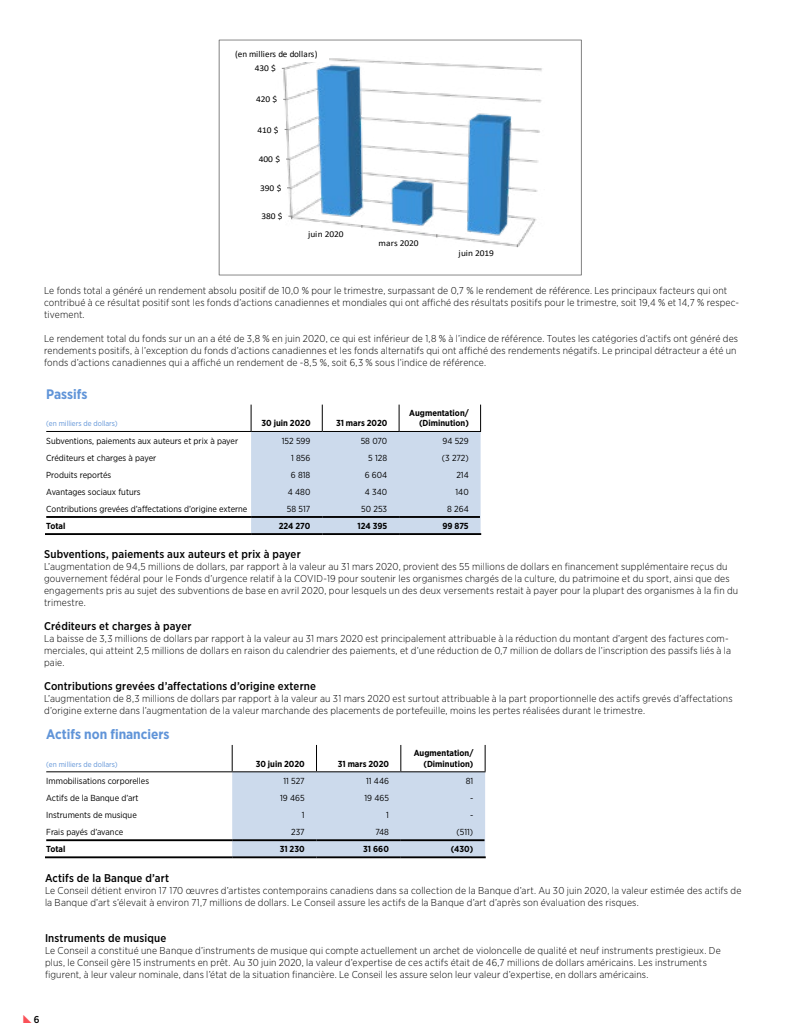
<style>
.page{position:relative;width:810px;height:1035px;background:#fff}
.page>*{position:absolute;margin:0;border:0;box-sizing:border-box;transform-origin:0 0}
.t1{font:700 13.75px "Gotham Narrow";color:#6094d8}
.t2{font:500 11.25px "Gotham Narrow";letter-spacing:.015em;color:#000}
.t3{font:300 10px/12px "Gotham Narrow";letter-spacing:.015em;color:#000}
.t4{font:500 10px "Gotham Narrow";color:#000}
.t5{font:9.12px "Calibri";color:#000}
.t6{font:8.88px "Calibri";letter-spacing:-.005em;color:#000;scale:1.06 1}
.t7{font:8.75px "Gotham Narrow";color:#000}
.t8{font:700 8.75px/10.5px "Gotham Narrow";color:#000;text-align:right}
.t9{font:7.5px "Gotham Narrow";color:#6094d8}
</style>
<div class="page">
<svg style="left:232px;top:745px;width:254px;height:111px"></svg>
<hr style="left:46px;top:771px;width:186px;height:1px;background:#000">
<hr style="left:232px;top:771px;width:85px;height:1px;background:#000">
<hr style="left:317px;top:771px;width:84px;height:1px;background:#000">
<hr style="left:401px;top:771px;width:85px;height:1px;background:#000">
<hr style="left:46px;top:839px;width:186px;height:2px;background:#000">
<hr style="left:232px;top:839px;width:85px;height:2px;background:#000">
<hr style="left:317px;top:839px;width:84px;height:2px;background:#000">
<hr style="left:401px;top:839px;width:84px;height:2px;background:#000">
<hr style="left:45px;top:856px;width:187px;height:2px;background:#000">
<hr style="left:232px;top:856px;width:85px;height:2px;background:#000">
<hr style="left:317px;top:856px;width:84px;height:2px;background:#000">
<hr style="left:401px;top:856px;width:85px;height:2px;background:#000">
<svg style="left:251px;top:405px;width:230px;height:128px"></svg>
<hr style="left:46px;top:431px;width:205px;height:1px;background:#000">
<hr style="left:251px;top:431px;width:71px;height:1px;background:#000">
<hr style="left:322px;top:431px;width:77px;height:1px;background:#000">
<hr style="left:399px;top:431px;width:82px;height:1px;background:#000">
<hr style="left:46px;top:516px;width:205px;height:2px;background:#000">
<hr style="left:251px;top:516px;width:71px;height:2px;background:#000">
<hr style="left:322px;top:516px;width:77px;height:2px;background:#000">
<hr style="left:399px;top:516px;width:81px;height:2px;background:#000">
<hr style="left:45px;top:533px;width:206px;height:2px;background:#000">
<hr style="left:251px;top:533px;width:71px;height:2px;background:#000">
<hr style="left:322px;top:533px;width:77px;height:2px;background:#000">
<hr style="left:399px;top:533px;width:82px;height:2px;background:#000">
<img style="left:281px;top:58px;width:261px;height:190px">
<svg style="left:288px;top:216px;width:4px;height:3px"></svg>
<div style="left:219px;top:40px;width:362px;height:235px;border:1px solid #868686"></div>
<div style="left:227px;top:44px;width:102px;height:18px;background:#fff"></div>
<p class="t5" style="left:235px;top:47px;width:84px">(en milliers de dollars)</p>
<p class="t6" style="left:255px;top:62px;width:22px">430 $</p>
<p class="t6" style="left:256px;top:93px;width:22px">420 $</p>
<p class="t6" style="left:258px;top:123px;width:22px">410 $</p>
<p class="t6" style="left:259px;top:153px;width:22px">400 $</p>
<p class="t6" style="left:260px;top:182px;width:22px">390 $</p>
<p class="t6" style="left:262px;top:210px;width:22px">380 $</p>
<p class="t6" style="left:308px;top:228px;width:35px">juin 2020</p>
<p class="t6" style="left:379px;top:237px;width:39px">mars 2020</p>
<p class="t6" style="left:459px;top:247px;width:35px">juin 2019</p>
<p class="t3" style="left:44px;top:284px;width:697px">Le fonds total a généré un rendement absolu positif de 10,0 % pour le trimestre, surpassant de 0,7 % le rendement de référence. Les principaux facteurs qui ont contribué à ce résultat positif sont les fonds d’actions canadiennes et mondiales qui ont affiché des résultats positifs pour le trimestre, soit 19,4 % et 14,7 % respec&shy;tivement.</p>
<p class="t3" style="left:44px;top:332px;width:696px">Le rendement total du fonds sur un an a été de 3,8 % en juin 2020, ce qui est inférieur de 1,8 % à l’indice de référence. Toutes les catégories d’actifs ont généré des rendements positifs, à l’exception du fonds d’actions canadiennes et les fonds alternatifs qui ont affiché des rendements négatifs. Le principal détracteur a été un fonds d’actions canadiennes qui a affiché un rendement de -8,5 %, soit 6,3 % sous l’indice de référence.</p>
<h1 class="t1" style="left:46px;top:385px;width:43px">Passifs</h1>
<p class="t9" style="left:46px;top:419px;width:73px">(en milliers de dollars)</p>
<p class="t8" style="left:262px;top:418px;width:51px">30 juin 2020</p>
<p class="t8" style="left:336px;top:418px;width:53px">31 mars 2020</p>
<p class="t8" style="left:409px;top:408px;width:61px">Augmentation/ (Diminution)</p>
<p class="t7" style="left:46px;top:435px;width:193px">Subventions, paiements aux auteurs et prix à payer</p>
<p class="t7" style="left:282px;top:435px;width:30px">152 599</p>
<p class="t7" style="left:361px;top:435px;width:28px">58 070</p>
<p class="t7" style="left:442px;top:435px;width:28px">94 529</p>
<p class="t7" style="left:46px;top:452px;width:112px">Créditeurs et charges à payer</p>
<p class="t7" style="left:291px;top:452px;width:21px">1 856</p>
<p class="t7" style="left:368px;top:452px;width:20px">5 128</p>
<p class="t7" style="left:442px;top:452px;width:28px">(3 272)</p>
<p class="t7" style="left:46px;top:469px;width:67px">Produits reportés</p>
<p class="t7" style="left:291px;top:469px;width:21px">6 818</p>
<p class="t7" style="left:365px;top:469px;width:24px">6 604</p>
<p class="t7" style="left:456px;top:469px;width:14px">214</p>
<p class="t7" style="left:46px;top:486px;width:96px">Avantages sociaux futurs</p>
<p class="t7" style="left:288px;top:486px;width:24px">4 480</p>
<p class="t7" style="left:365px;top:486px;width:24px">4 340</p>
<p class="t7" style="left:456px;top:486px;width:15px">140</p>
<p class="t7" style="left:46px;top:503px;width:203px">Contributions grevées d’affectations d’origine externe</p>
<p class="t7" style="left:287px;top:503px;width:25px">58 517</p>
<p class="t7" style="left:361px;top:503px;width:27px">50 253</p>
<p class="t7" style="left:447px;top:503px;width:23px">8 264</p>
<p class="t8" style="left:46px;top:521px;width:21px">Total</p>
<p class="t8" style="left:279px;top:521px;width:33px">224 270</p>
<p class="t8" style="left:358px;top:521px;width:31px">124 395</p>
<p class="t8" style="left:442px;top:521px;width:28px">99 875</p>
<p class="t2" style="left:44px;top:547px;width:258px">Subventions, paiements aux auteurs et prix à payer</p>
<p class="t3" style="left:44px;top:560px;width:696px">L’augmentation de 94,5 millions de dollars, par rapport à la valeur au 31 mars 2020, provient des 55 millions de dollars en financement supplémentaire reçus du gouvernement fédéral pour le Fonds d’urgence relatif à la COVID-19 pour soutenir les organismes chargés de la culture, du patrimoine et du sport, ainsi que des engagements pris au sujet des subventions de base en avril 2020, pour lesquels un des deux versements restait à payer pour la plupart des organismes à la fin du trimestre.</p>
<p class="t2" style="left:44px;top:619px;width:149px">Créditeurs et charges à payer</p>
<p class="t3" style="left:44px;top:632px;width:689px">La baisse de 3,3 millions de dollars par rapport à la valeur au 31 mars 2020 est principalement attribuable à la réduction du montant d’argent des factures com&shy;merciales, qui atteint 2,5 millions de dollars en raison du calendrier des paiements, et d’une réduction de 0,7 million de dollars de l’inscription des passifs liés à la paie.</p>
<p class="t2" style="left:44px;top:679px;width:273px">Contributions grevées d’affectations d’origine externe</p>
<p class="t3" style="left:44px;top:692px;width:690px">L’augmentation de 8,3 millions de dollars par rapport à la valeur au 31 mars 2020 est surtout attribuable à la part proportionnelle des actifs grevés d’affectations d’origine externe dans l’augmentation de la valeur marchande des placements de portefeuille, moins les pertes réalisées durant le trimestre.</p>
<h1 class="t1" style="left:46px;top:726px;width:125px">Actifs non financiers</h1>
<p class="t9" style="left:46px;top:760px;width:73px">(en milliers de dollars)</p>
<p class="t8" style="left:256px;top:758px;width:51px">30 juin 2020</p>
<p class="t8" style="left:338px;top:758px;width:53px">31 mars 2020</p>
<p class="t8" style="left:414px;top:748px;width:61px">Augmentation/ (Diminution)</p>
<p class="t7" style="left:46px;top:775px;width:104px">Immobilisations corporelles</p>
<p class="t7" style="left:283px;top:775px;width:23px">11 527</p>
<p class="t7" style="left:366px;top:775px;width:24px">11 446</p>
<p class="t7" style="left:466px;top:775px;width:9px">81</p>
<p class="t7" style="left:46px;top:793px;width:94px">Actifs de la Banque d’art</p>
<p class="t7" style="left:280px;top:793px;width:26px">19 465</p>
<p class="t7" style="left:364px;top:793px;width:26px">19 465</p>
<p class="t7" style="left:470px;top:793px;width:5px">-</p>
<p class="t7" style="left:46px;top:810px;width:92px">Instruments de musique</p>
<p class="t7" style="left:302px;top:810px;width:4px">1</p>
<p class="t7" style="left:386px;top:810px;width:4px">1</p>
<p class="t7" style="left:470px;top:810px;width:5px">-</p>
<p class="t7" style="left:46px;top:827px;width:78px">Frais payés d’avance</p>
<p class="t7" style="left:291px;top:827px;width:15px">237</p>
<p class="t7" style="left:375px;top:827px;width:15px">748</p>
<p class="t7" style="left:457px;top:827px;width:18px">(511)</p>
<p class="t8" style="left:46px;top:844px;width:21px">Total</p>
<p class="t8" style="left:280px;top:844px;width:26px">31 230</p>
<p class="t8" style="left:363px;top:844px;width:27px">31 660</p>
<p class="t8" style="left:451px;top:844px;width:24px">(430)</p>
<p class="t2" style="left:45px;top:871px;width:126px">Actifs de la Banque d’art</p>
<p class="t3" style="left:45px;top:884px;width:698px">Le Conseil détient environ 17 170 œuvres d’artistes contemporains canadiens dans sa collection de la Banque d’art. Au 30 juin 2020, la valeur estimée des actifs de la Banque d’art s’élevait à environ 71,7 millions de dollars. Le Conseil assure les actifs de la Banque d’art d’après son évaluation des risques.</p>
<p class="t2" style="left:45px;top:931px;width:123px">Instruments de musique</p>
<p class="t3" style="left:45px;top:944px;width:677px">Le Conseil a constitué une Banque d’instruments de musique qui compte actuellement un archet de violoncelle de qualité et neuf instruments prestigieux. De plus, le Conseil gère 15 instruments en prêt. Au 30 juin 2020, la valeur d’expertise de ces actifs était de 46,7 millions de dollars américains. Les instruments figurent, à leur valeur nominale, dans l’état de la situation financière. Le Conseil les assure selon leur valeur d’expertise, en dollars américains.</p>
<p class="t4" style="left:34px;top:1013px;width:7px">6</p>
</div>
